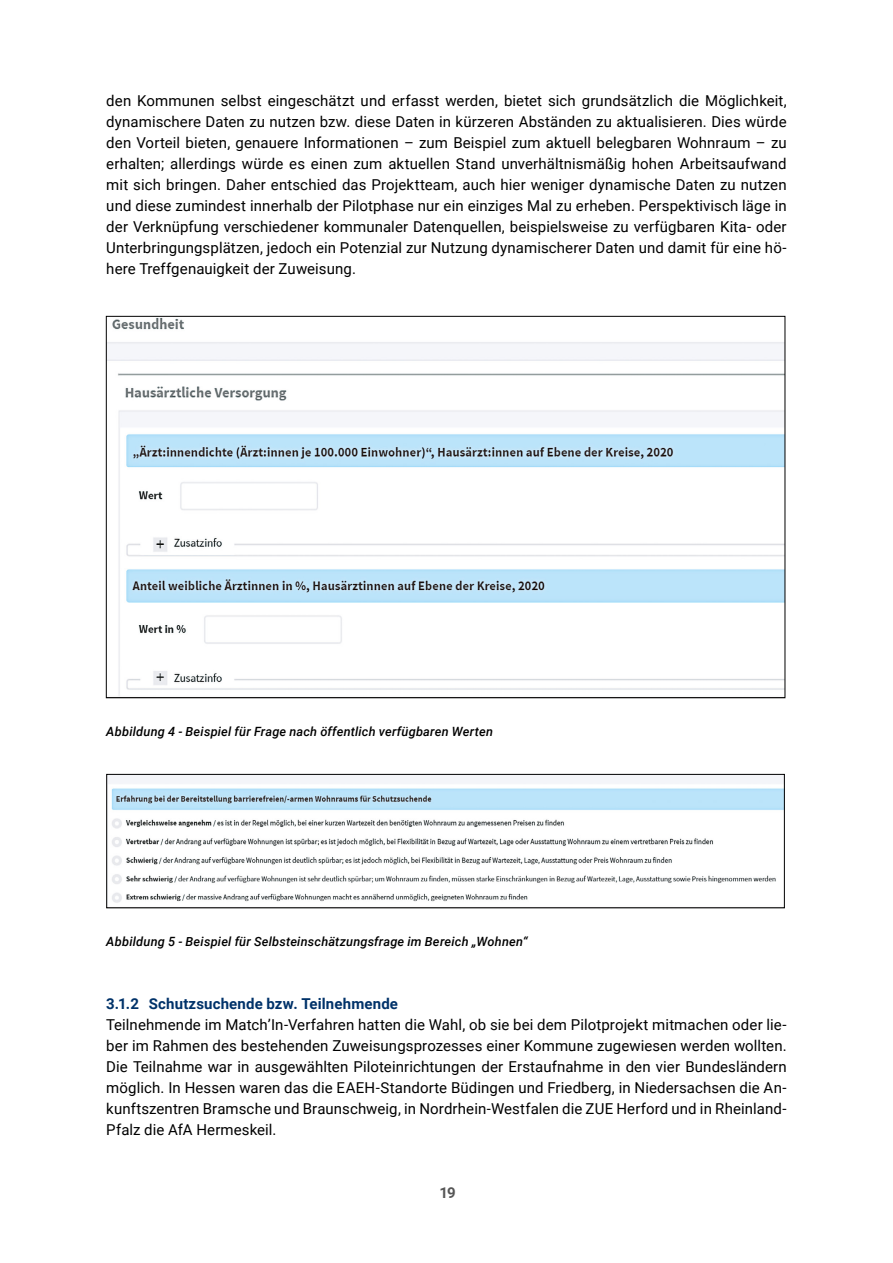
<style>
.page{position:relative;width:893px;height:1263px;background:#fff}
.page>*{position:absolute;margin:0;border:0;box-sizing:border-box;transform-origin:0 0}
.t1{font:15px/21px "Roboto";letter-spacing:.005em;color:#000;text-align:justify}
.Heading_3{font:700 15px "Roboto";letter-spacing:.01em;color:#003269}
.t2{font:700 15px "Roboto";color:#565656}
.t3{font:italic 500 12.75px "Roboto";letter-spacing:.015em;color:#000}
</style>
<div class="page">
<img style="left:108px;top:318px;width:675px;height:378px">
<img style="left:108px;top:776px;width:675px;height:127px">
<div style="left:106px;top:774px;width:679px;height:134px;border:1px solid #000"></div>
<p class="t1" style="left:106px;top:90px;width:682px">den Kommunen selbst eingeschätzt und erfasst werden, bietet sich grundsätzlich die Möglichkeit, dynamischere Daten zu nutzen bzw. diese Daten in kürzeren Abständen zu aktualisieren. Dies würde den Vorteil bieten, genauere Informationen – zum Beispiel zum aktuell belegbaren Wohnraum – zu erhalten; allerdings würde es einen zum aktuellen Stand unverhältnismäßig hohen Arbeitsaufwand mit sich bringen. Daher entschied das Projektteam, auch hier weniger dynamische Daten zu nutzen und diese zumindest innerhalb der Pilotphase nur ein einziges Mal zu erheben. Perspektivisch läge in der Verknüpfung verschiedener kommunaler Datenquellen, beispielsweise zu verfügbaren Kita- oder Unterbringungsplätzen, jedoch ein Potenzial zur Nutzung dynamischerer Daten und damit für eine hö&shy;here Treffgenauigkeit der Zuweisung.</p>
<p class="t3" style="left:106px;top:723px;width:388px">Abbildung 4 - Beispiel für Frage nach öffentlich verfügbaren Werten</p>
<p class="t3" style="left:106px;top:933px;width:423px">Abbildung 5 - Beispiel für Selbsteinschätzungsfrage im Bereich „Wohnen“</p>
<p class="Heading_3" style="left:106px;top:993px;width:293px">3.1.2 Schutzsuchende bzw. Teilnehmende</p>
<p class="t1" style="left:106px;top:1014px;width:682px">Teilnehmende im Match’In-Verfahren hatten die Wahl, ob sie bei dem Pilotprojekt mitmachen oder lie&shy;ber im Rahmen des bestehenden Zuweisungsprozesses einer Kommune zugewiesen werden wollten.<br>Die Teilnahme war in ausgewählten Piloteinrichtungen der Erstaufnahme in den vier Bundesländern möglich. In Hessen waren das die EAEH-Standorte Büdingen und Friedberg, in Niedersachsen die An&shy;kunftszentren Bramsche und Braunschweig, in Nordrhein-Westfalen die ZUE Herford und in Rheinland-Pfalz die AfA Hermeskeil.</p>
<p class="t2" style="left:439px;top:1182px;width:18px">19</p>
</div>
